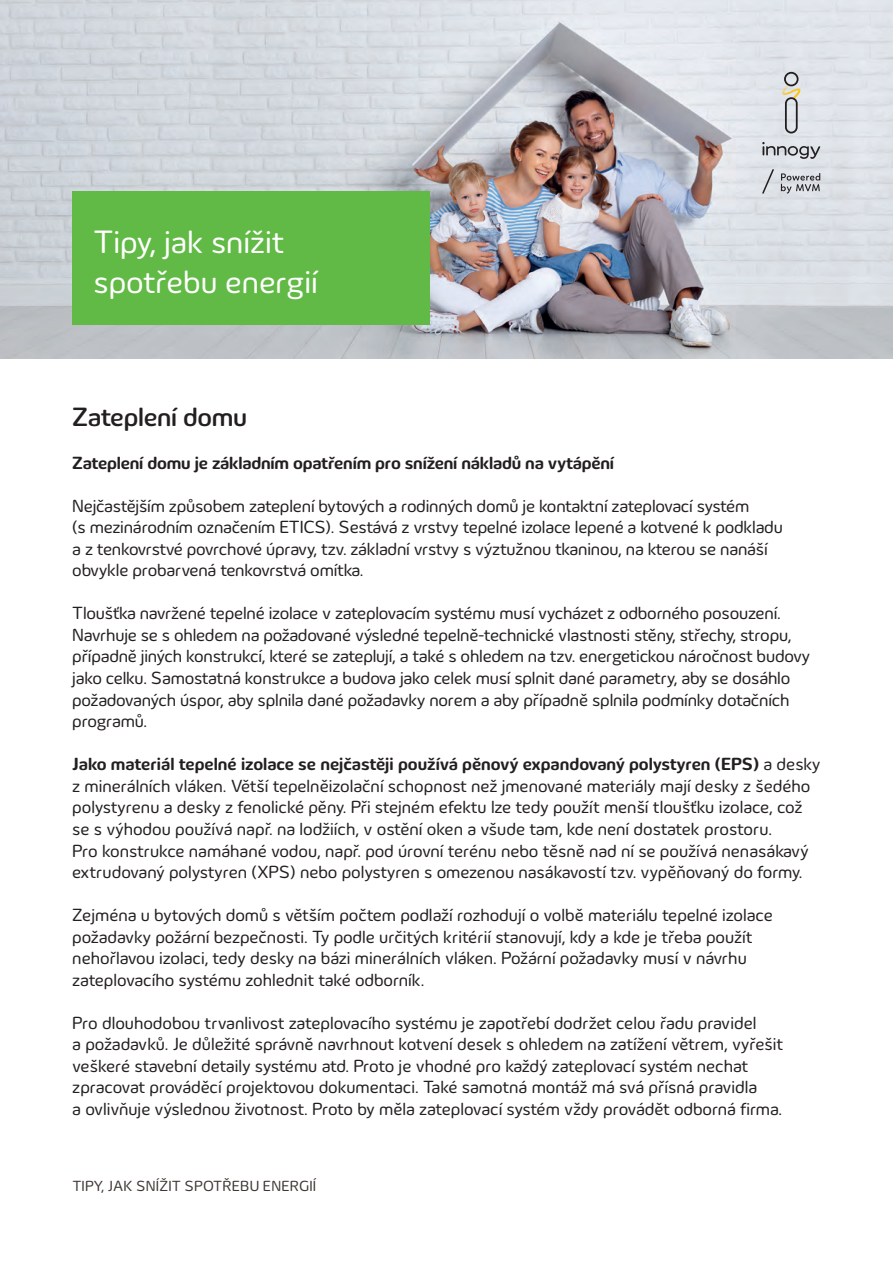
<style>
.page{position:relative;width:893px;height:1263px;background:#fff}
.page>*{position:absolute;margin:0;border:0;box-sizing:border-box;transform-origin:0 0}
.t1{font:33px "Innogy";color:#fff}
.t2{font:500 27px "Innogy";letter-spacing:-.01em;color:#231f20}
.t3{font:18px/21.6px "Innogy";letter-spacing:-.01em;color:#231f20}
.t4{font:700 18px "Innogy";letter-spacing:-.01em;color:#231f20}
.t5{font:15px "Innogy";letter-spacing:.01em;color:#3f3634}
.s1{font-weight:700}
</style>
<div class="page">
<img style="left:0;top:0;width:893px;height:358px">
<div style="left:72px;top:191px;width:357px;height:134px;background:#61ba45"></div>
<svg style="left:762px;top:142px;width:59px;height:17px"></svg>
<svg style="left:782px;top:71px;width:19px;height:62px"></svg>
<svg style="left:781px;top:173px;width:39px;height:20px"></svg>
<svg style="left:762px;top:169px;width:12px;height:25px"></svg>
<p class="t1" style="left:94px;top:223px;width:192px">Tipy, jak snížit</p>
<p class="t1" style="left:94px;top:263px;width:226px">spotřebu energií</p>
<p class="t2" style="left:72px;top:401px;width:176px">Zateplení domu</p>
<p class="t4" style="left:72px;top:452px;width:543px">Zateplení domu je základním opatřením pro snížení nákladů na vytápění</p>
<p class="t3" style="left:72px;top:495px;width:712px">Nejčastějším způsobem zateplení bytových a rodinných domů je kontaktní zateplovací systém<br>(s mezinárodním označením ETICS). Sestává z vrstvy tepelné izolace lepené a kotvené k podkladu a z tenkovrstvé povrchové úpravy, tzv. základní vrstvy s výztužnou tkaninou, na kterou se nanáší obvykle probarvená tenkovrstvá omítka.</p>
<p class="t3" style="left:72px;top:603px;width:739px">Tloušťka navržené tepelné izolace v zateplovacím systému musí vycházet z odborného posouzení.<br>Navrhuje se s ohledem na požadované výsledné tepelně-technické vlastnosti stěny, střechy, stropu, případně jiných konstrukcí, které se zateplují, a také s ohledem na tzv. energetickou náročnost budovy jako celku. Samostatná konstrukce a budova jako celek musí splnit dané parametry, aby se dosáhlo požadovaných úspor, aby splnila dané požadavky norem a aby případně splnila podmínky dotačních programů.</p>
<p class="t3" style="left:72px;top:754px;width:750px"><span class="s1">Jako materiál tepelné izolace se nejčastěji používá pěnový expandovaný polystyren (EPS)</span> a desky z minerálních vláken. Větší tepelněizolační schopnost než jmenované materiály mají desky z šedého polystyrenu a desky z fenolické pěny. Při stejném efektu lze tedy použít menší tloušťku izolace, což se s výhodou používá např. na lodžiích, v ostění oken a všude tam, kde není dostatek prostoru.<br>Pro konstrukce namáhané vodou, např. pod úrovní terénu nebo těsně nad ní se používá nenasákavý extrudovaný polystyren (XPS) nebo polystyren s omezenou nasákavostí tzv. vypěňovaný do formy.</p>
<p class="t3" style="left:72px;top:905px;width:702px">Zejména u bytových domů s větším počtem podlaží rozhodují o volbě materiálu tepelné izolace požadavky požární bezpečnosti. Ty podle určitých kritérií stanovují, kdy a kde je třeba použít nehořlavou izolaci, tedy desky na bázi minerálních vláken. Požární požadavky musí v návrhu zateplovacího systému zohlednit také odborník.</p>
<p class="t3" style="left:72px;top:1012px;width:712px">Pro dlouhodobou trvanlivost zateplovacího systému je zapotřebí dodržet celou řadu pravidel<br>a požadavků. Je důležité správně navrhnout kotvení desek s ohledem na zatížení větrem, vyřešit veškeré stavební detaily systému atd. Proto je vhodné pro každý zateplovací systém nechat zpracovat prováděcí projektovou dokumentaci. Také samotná montáž má svá přísná pravidla<br>a ovlivňuje výslednou životnost. Proto by měla zateplovací systém vždy provádět odborná firma.</p>
<p class="t5" style="left:72px;top:1177px;width:245px">TIPY, JAK SNÍŽIT SPOTŘEBU ENERGIÍ</p>
</div>
